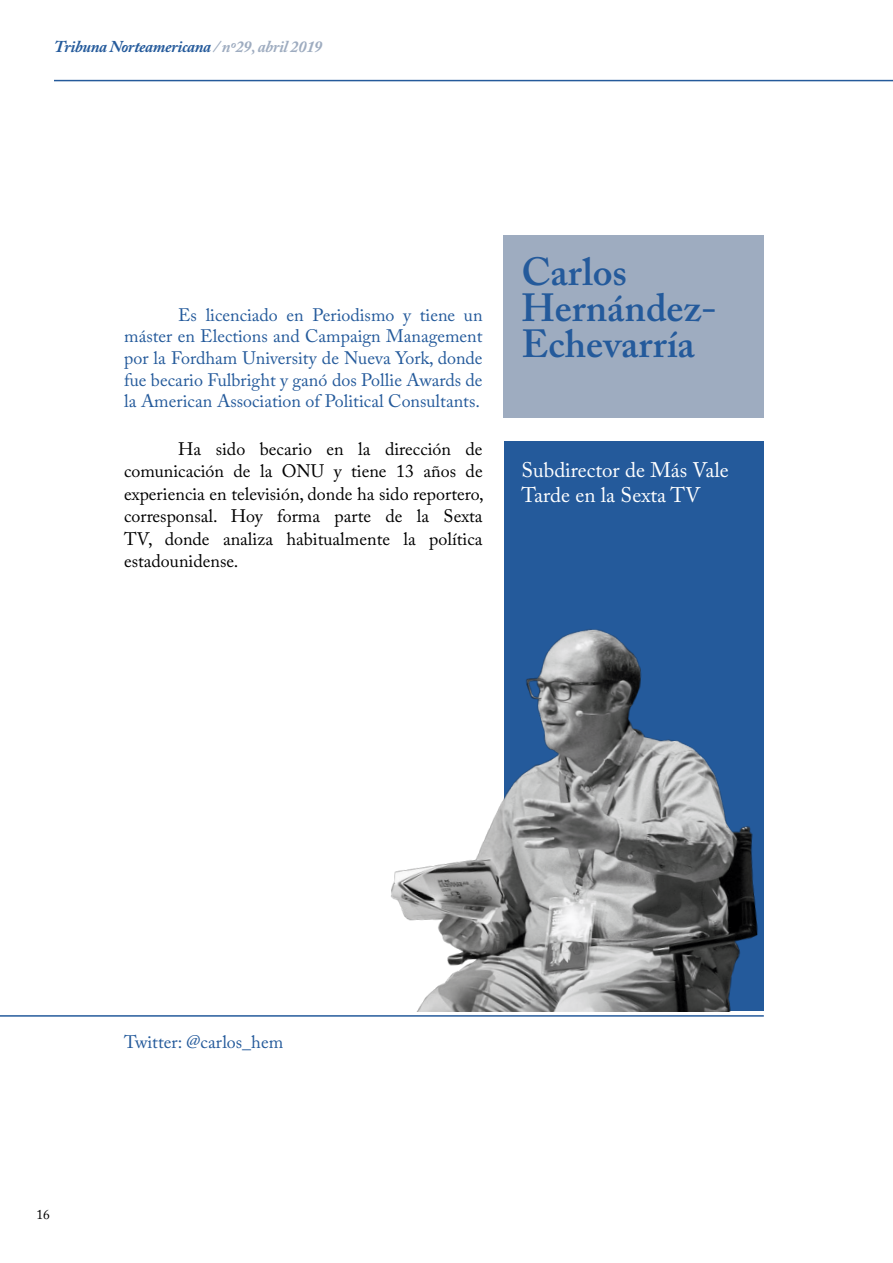
<style>
.page{position:relative;width:893px;height:1263px;background:#fff}
.page>*{position:absolute;margin:0;border:0;box-sizing:border-box;transform-origin:0 0}
.t1{font:600 39px/36px "Adobe Caslon Pro";color:#245a9b}
.t2{font:21px/25.2px "Adobe Caslon Pro";color:#fff}
.t3{font:18px/21.6px "Adobe Caslon Pro";color:#245a9b;text-align:justify}
.t4{font:18px/22.5px "Adobe Caslon Pro";color:#000;text-align:justify}
.t5{font:italic 700 16.5px "Adobe Caslon Pro";letter-spacing:-.02em;color:#245a9b}
.t6{font:13.5px "Adobe Caslon Pro";color:#000}
.s1{color:#9eacc0}
</style>
<div class="page">
<div style="left:503px;top:235px;width:261px;height:182px;background:#9eacc0"></div>
<div style="left:504px;top:442px;width:260px;height:569px;background:#245a9b"></div>
<hr style="left:0;top:1015px;width:764px;height:2px;background:#245a9b">
<img style="left:391px;top:629px;width:367px;height:383px">
<hr style="left:54px;top:80px;width:839px;height:1px;background:#245a9b">
<p class="t5" style="left:54px;top:37px;width:270px">Tribuna Norteamericana <span class="s1">/ nº29, abril 2019</span></p>
<p class="t3" style="left:124px;top:304px;width:360px;text-indent:54px">Es licenciado en Periodismo y tiene un máster en Elections and Campaign Management por la Fordham University de Nueva York, donde fue becario Fulbright y ganó dos Pollie Awards de la American Association of Political Consultants.</p>
<p class="t4" style="left:124px;top:437px;width:361px;text-indent:54px">Ha sido becario en la dirección de comunicación de la ONU y tiene 13 años de experiencia en televisión, donde ha sido reportero, corresponsal. Hoy forma parte de la Sexta TV, donde analiza habitualmente la política estadounidense.</p>
<h1 class="t1" style="left:521px;top:253px;width:197px">Carlos<br>Hernández-<br>Echevarría</h1>
<p class="t2" style="left:521px;top:457px;width:209px">Subdirector de Más Vale<br>Tarde en la Sexta TV</p>
<p class="t6" style="left:36px;top:1206px;width:15px">16</p>
<p class="t3" style="left:124px;top:1031px;width:161px">Twitter: @carlos_hem</p>
</div>
